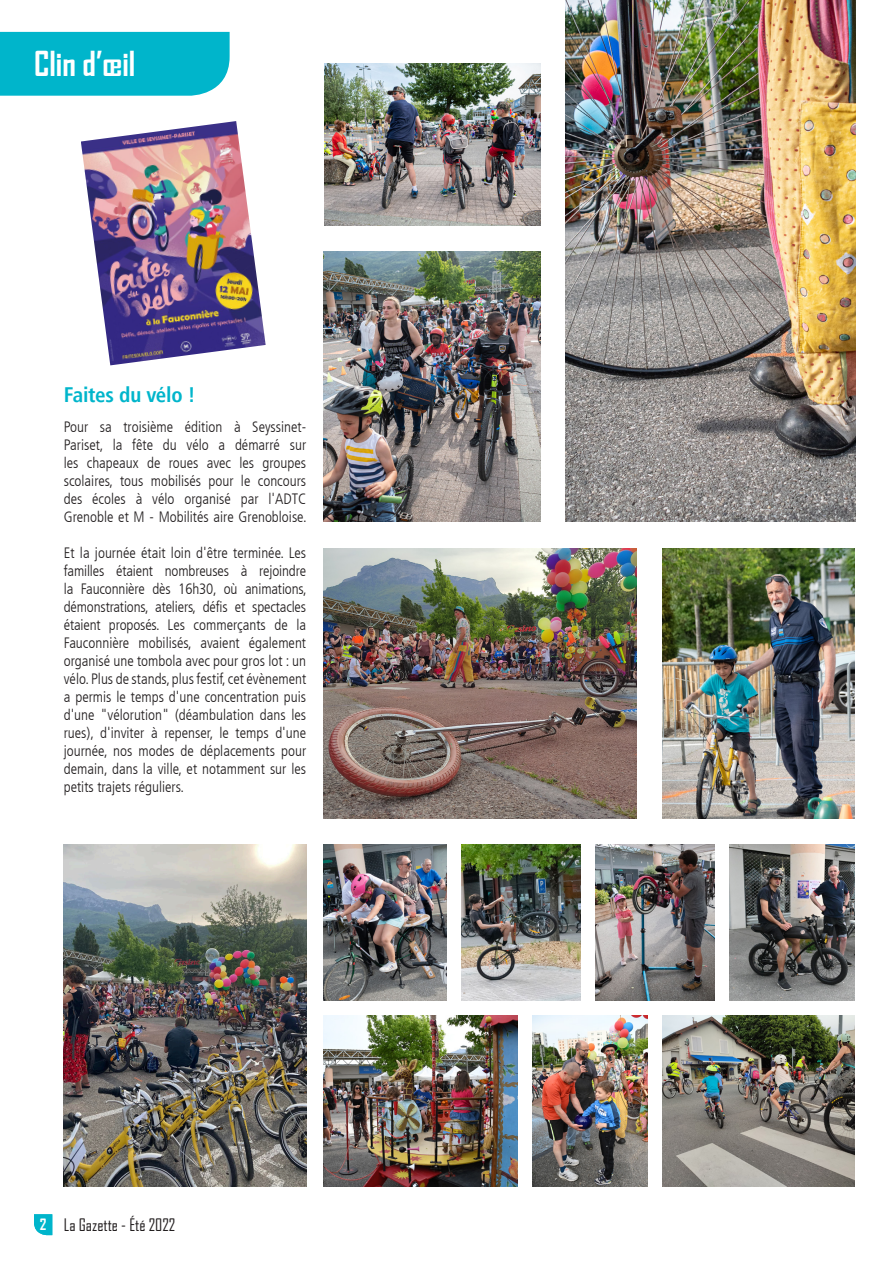
<style>
.page{position:relative;width:893px;height:1263px;background:#fff}
.page>*{position:absolute;margin:0;border:0;box-sizing:border-box;transform-origin:0 0}
.t1{font:700 33px "Agency FB";color:#fff}
.t2{font:700 condensed 21px "Frutiger LT";letter-spacing:-.01em;color:#00b5cb}
.t3{font:16.5px "Agency FB";color:#231f20}
.t4{font:300 condensed 15px/18px "Frutiger LT";color:#231f20;text-align:justify}
.t5{font:700 15px "Agency FB";color:#fff}
.s1{font-weight:700;font-size:15px;color:#fff}
</style>
<div class="page">
<div style="left:0;top:32px;width:230px;height:64px;background:#00b5cb"></div>
<svg style="left:34px;top:1214px;width:18px;height:21px"></svg>
<img style="left:323px;top:252px;width:217px;height:270px">
<img style="left:323px;top:1015px;width:195px;height:171px">
<img style="left:566px;top:0;width:289px;height:522px">
<img style="left:323px;top:845px;width:123px;height:155px">
<img style="left:662px;top:548px;width:193px;height:270px">
<img style="left:324px;top:64px;width:216px;height:161px">
<img style="left:81px;top:121px;width:185px;height:244px">
<img style="left:64px;top:844px;width:242px;height:342px">
<img style="left:729px;top:845px;width:125px;height:156px">
<img style="left:323px;top:548px;width:314px;height:271px">
<img style="left:461px;top:845px;width:119px;height:156px">
<img style="left:595px;top:845px;width:119px;height:156px">
<img style="left:533px;top:1015px;width:115px;height:171px">
<img style="left:663px;top:1015px;width:191px;height:171px">
<h1 class="t1" style="left:34px;top:43px;width:103px">Clin d’œil</h1>
<h2 class="t2" style="left:64px;top:382px;width:133px">Faites du vélo !</h2>
<p class="t4" style="left:64px;top:418px;width:244px">Pour sa troisième édition à Seyssinet-Pariset, la fête du vélo a démarré sur les chapeaux de roues avec les groupes scolaires, tous mobilisés pour le concours des écoles à vélo organisé par l'ADTC Grenoble et M - Mobilités aire Grenobloise.</p>
<p class="t4" style="left:64px;top:544px;width:244px">Et la journée était loin d'être terminée. Les familles étaient nombreuses à rejoindre la Fauconnière dès 16h30, où animations, démonstrations, ateliers, défis et spectacles étaient proposés. Les commerçants de la Fauconnière mobilisés, avaient également organisé une tombola avec pour gros lot : un vélo. Plus de stands, plus festif, cet évènement a permis le temps d'une concentration puis d'une "vélorution" (déambulation dans les rues), d'inviter à repenser, le temps d'une journée, nos modes de déplacements pour demain, dans la ville, et notamment sur les petits trajets réguliers.</p>
<p class="t3" style="left:40px;top:1214px;width:137px"><span class="s1">A</span> La Gazette - Été 2022</p>
<p class="t5" style="left:40px;top:1215px;width:8px">2</p>
</div>
